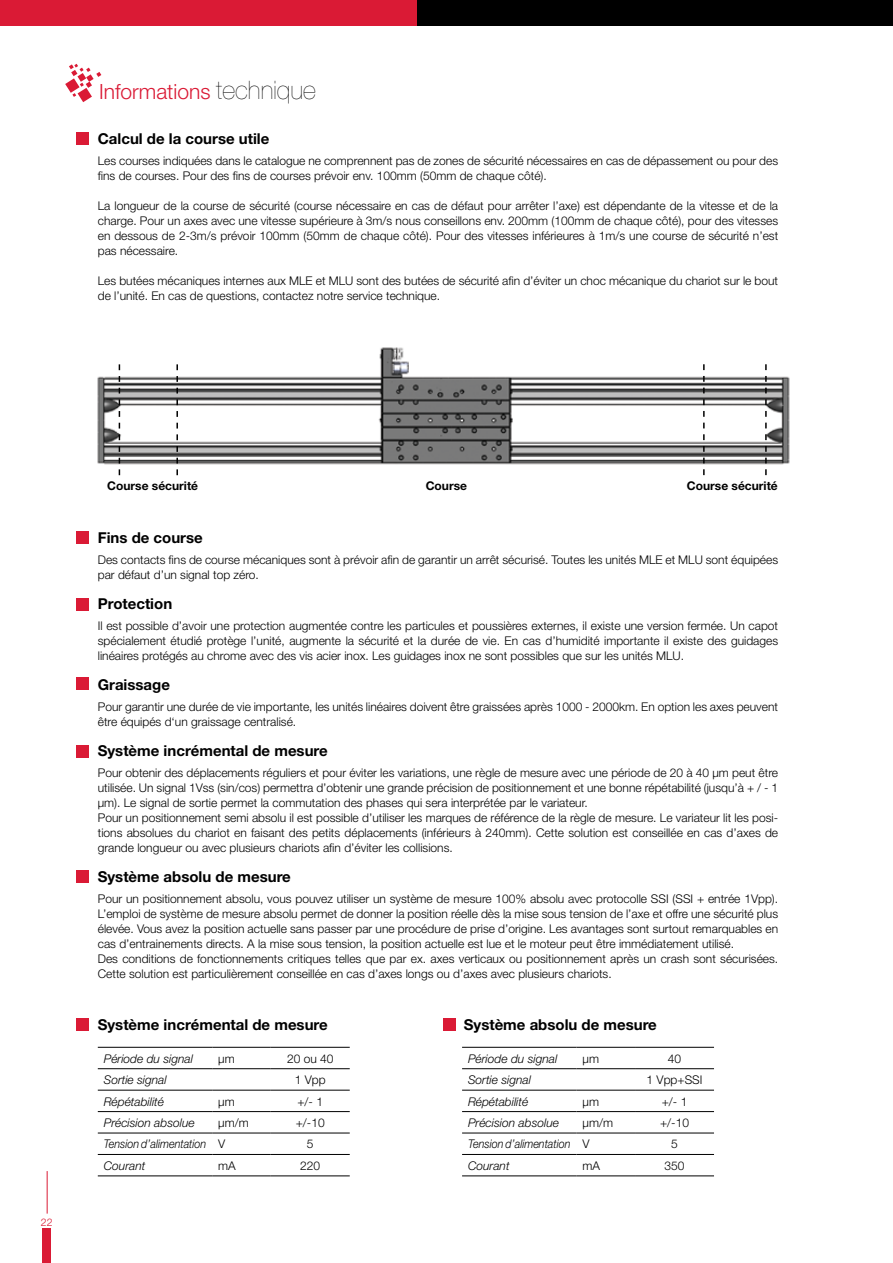
<style>
.page{position:relative;width:893px;height:1263px;background:#fff}
.page>*{position:absolute;margin:0;border:0;box-sizing:border-box;transform-origin:0 0}
.t1{font:300 21px "Helvetica Neue";color:#da1a35}
.t2{font:700 15px "Helvetica Neue";color:#000}
.t3{font:300 12px/15px "Helvetica Neue";color:#000}
.t4{font:italic 300 12px "Helvetica Neue";color:#000}
.t5{font:italic 300 12px "Helvetica Neue";color:#000;scale:.9 1}
.t6{font:700 12px "Helvetica Neue";color:#000}
.t7{font:300 10.5px "Helvetica Neue";color:#da1a35}
.s1{font-weight:200;font-size:25.5px;color:#000}
.s2{font-style:normal}
</style>
<div class="page">
<div style="left:43px;top:1229px;width:8px;height:34px;background:#da1a35"></div>
<hr style="left:47px;top:1171px;width:1px;height:42px;background:#da1a35">
<div style="left:417px;top:0;width:476px;height:26px;background:#000"></div>
<div style="left:0;top:0;width:417px;height:26px;background:#da1a35"></div>
<img style="left:97px;top:347px;width:693px;height:129px">
<svg style="left:119px;top:364px;width:1px;height:111px"></svg>
<svg style="left:703px;top:364px;width:2px;height:111px"></svg>
<svg style="left:176px;top:364px;width:2px;height:111px"></svg>
<svg style="left:765px;top:364px;width:2px;height:111px"></svg>
<div style="left:77px;top:132px;width:12px;height:13px;background:#da1a35"></div>
<div style="left:77px;top:531px;width:12px;height:13px;background:#da1a35"></div>
<div style="left:77px;top:598px;width:12px;height:13px;background:#da1a35"></div>
<div style="left:77px;top:677px;width:12px;height:13px;background:#da1a35"></div>
<div style="left:77px;top:745px;width:12px;height:13px;background:#da1a35"></div>
<div style="left:77px;top:870px;width:12px;height:13px;background:#da1a35"></div>
<div style="left:77px;top:1018px;width:12px;height:13px;background:#da1a35"></div>
<div style="left:443px;top:1018px;width:13px;height:13px;background:#da1a35"></div>
<svg style="left:65px;top:64px;width:36px;height:38px"></svg>
<hr style="left:98px;top:1047px;width:114px;height:1px;background:#000">
<hr style="left:212px;top:1047px;width:59px;height:1px;background:#000">
<hr style="left:271px;top:1047px;width:79px;height:1px;background:#000">
<hr style="left:98px;top:1068px;width:114px;height:1px;background:#000">
<hr style="left:212px;top:1068px;width:59px;height:1px;background:#000">
<hr style="left:271px;top:1068px;width:79px;height:1px;background:#000">
<hr style="left:98px;top:1090px;width:114px;height:1px;background:#000">
<hr style="left:212px;top:1090px;width:59px;height:1px;background:#000">
<hr style="left:271px;top:1090px;width:79px;height:1px;background:#000">
<hr style="left:98px;top:1111px;width:114px;height:1px;background:#000">
<hr style="left:212px;top:1111px;width:59px;height:1px;background:#000">
<hr style="left:271px;top:1111px;width:79px;height:1px;background:#000">
<hr style="left:98px;top:1133px;width:114px;height:1px;background:#000">
<hr style="left:212px;top:1133px;width:59px;height:1px;background:#000">
<hr style="left:271px;top:1133px;width:79px;height:1px;background:#000">
<hr style="left:98px;top:1154px;width:114px;height:1px;background:#000">
<hr style="left:212px;top:1154px;width:59px;height:1px;background:#000">
<hr style="left:271px;top:1154px;width:79px;height:1px;background:#000">
<hr style="left:98px;top:1175px;width:114px;height:1px;background:#000">
<hr style="left:212px;top:1175px;width:59px;height:1px;background:#000">
<hr style="left:271px;top:1175px;width:79px;height:1px;background:#000">
<hr style="left:462px;top:1047px;width:115px;height:1px;background:#000">
<hr style="left:577px;top:1047px;width:58px;height:1px;background:#000">
<hr style="left:635px;top:1047px;width:79px;height:1px;background:#000">
<hr style="left:462px;top:1068px;width:115px;height:1px;background:#000">
<hr style="left:577px;top:1068px;width:58px;height:1px;background:#000">
<hr style="left:635px;top:1068px;width:79px;height:1px;background:#000">
<hr style="left:462px;top:1090px;width:115px;height:1px;background:#000">
<hr style="left:577px;top:1090px;width:58px;height:1px;background:#000">
<hr style="left:635px;top:1090px;width:79px;height:1px;background:#000">
<hr style="left:462px;top:1111px;width:115px;height:1px;background:#000">
<hr style="left:577px;top:1111px;width:58px;height:1px;background:#000">
<hr style="left:635px;top:1111px;width:79px;height:1px;background:#000">
<hr style="left:462px;top:1133px;width:115px;height:1px;background:#000">
<hr style="left:577px;top:1133px;width:58px;height:1px;background:#000">
<hr style="left:635px;top:1133px;width:79px;height:1px;background:#000">
<hr style="left:462px;top:1154px;width:115px;height:1px;background:#000">
<hr style="left:577px;top:1154px;width:58px;height:1px;background:#000">
<hr style="left:635px;top:1154px;width:79px;height:1px;background:#000">
<hr style="left:462px;top:1175px;width:115px;height:1px;background:#000">
<hr style="left:577px;top:1175px;width:58px;height:1px;background:#000">
<hr style="left:635px;top:1175px;width:79px;height:1px;background:#000">
<h1 class="t1" style="left:99px;top:78px;width:218px">Informations <span class="s1">technique</span></h1>
<p class="t2" style="left:98px;top:129px;width:173px">Calcul de la course utile</p>
<p class="t3" style="left:98px;top:153px;width:682px">Les courses indiquées dans le catalogue ne comprennent pas de zones de sécurité nécessaires en cas de dépassement ou pour des fins de courses. Pour des fins de courses prévoir env. 100mm (50mm de chaque côté).</p>
<p class="t3" style="left:98px;top:198px;width:682px;text-align:justify">La longueur de la course de sécurité (course nécessaire en cas de défaut pour arrêter l’axe) est dépendante de la vitesse et de la charge. Pour un axes avec une vitesse supérieure à 3m/s nous conseillons env. 200mm (100mm de chaque côté), pour des vitesses en dessous de 2-3m/s prévoir 100mm (50mm de chaque côté). Pour des vitesses inférieures à 1m/s une course de sécurité n’est pas nécessaire.</p>
<p class="t3" style="left:98px;top:273px;width:682px">Les butées mécaniques internes aux MLE et MLU sont des butées de sécurité afin d’éviter un choc mécanique du chariot sur le bout de l’unité. En cas de questions, contactez notre service technique.</p>
<p class="t7" style="left:41px;top:1215px;width:13px">22</p>
<p class="t6" style="left:107px;top:478px;width:92px">Course sécurité</p>
<p class="t6" style="left:426px;top:478px;width:43px">Course</p>
<p class="t6" style="left:687px;top:478px;width:92px">Course sécurité</p>
<p class="t2" style="left:98px;top:529px;width:106px">Fins de course</p>
<p class="t3" style="left:98px;top:552px;width:682px">Des contacts fins de course mécaniques sont à prévoir afin de garantir un arrêt sécurisé. Toutes les unités MLE et MLU sont équipées par défaut d’un signal top zéro.</p>
<p class="t2" style="left:98px;top:595px;width:76px">Protection</p>
<p class="t3" style="left:98px;top:618px;width:682px;text-align:justify">Il est possible d’avoir une protection augmentée contre les particules et poussières externes, il existe une version fermée. Un capot spécialement étudié protège l’unité, augmente la sécurité et la durée de vie. En cas d’humidité importante il existe des guidages linéaires protégés au chrome avec des vis acier inox. Les guidages inox ne sont possibles que sur les unités MLU.</p>
<p class="t2" style="left:98px;top:676px;width:74px">Graissage</p>
<p class="t3" style="left:98px;top:699px;width:682px">Pour garantir une durée de vie importante, les unités linéaires doivent être graissées après 1000 - 2000km. En option les axes peuvent être équipés d‘un graissage centralisé.</p>
<p class="t2" style="left:98px;top:742px;width:231px">Système incrémental de mesure</p>
<p class="t3" style="left:98px;top:765px;width:682px">Pour obtenir des déplacements réguliers et pour éviter les variations, une règle de mesure avec une période de 20 à 40 µm peut être utilisée. Un signal 1Vss (sin/cos) permettra d’obtenir une grande précision de positionnement et une bonne répétabilité (jusqu’à + / - 1 µm). Le signal de sortie permet la commutation des phases qui sera interprétée par le variateur.<br>Pour un positionnement semi absolu il est possible d’utiliser les marques de référence de la règle de mesure. Le variateur lit les posi&shy;tions absolues du chariot en faisant des petits déplacements (inférieurs à 240mm). Cette solution est conseillée en cas d’axes de grande longueur ou avec plusieurs chariots afin d’éviter les collisions.</p>
<p class="t2" style="left:98px;top:868px;width:195px">Système absolu de mesure</p>
<p class="t3" style="left:98px;top:891px;width:682px">Pour un positionnement absolu, vous pouvez utiliser un système de mesure 100% absolu avec protocolle SSI (SSI + entrée 1Vpp).<br>L’emploi de système de mesure absolu permet de donner la position réelle dès la mise sous tension de l’axe et offre une sécurité plus élevée. Vous avez la position actuelle sans passer par une procédure de prise d’origine. Les avantages sont surtout remarquables en cas d’entrainements directs. A la mise sous tension, la position actuelle est lue et le moteur peut être immédiatement utilisé.<br>Des conditions de fonctionnements critiques telles que par ex. axes verticaux ou positionnement après un crash sont sécurisées.<br>Cette solution est particulièrement conseillée en cas d’axes longs ou d’axes avec plusieurs chariots.</p>
<p class="t2" style="left:98px;top:1015px;width:231px">Système incrémental de mesure</p>
<p class="t2" style="left:464px;top:1015px;width:195px">Système absolu de mesure</p>
<p class="t4" style="left:104px;top:1051px;width:91px">Période du signal</p>
<p class="t3" style="left:218px;top:1051px;width:18px">μm</p>
<p class="t3" style="left:287px;top:1051px;width:48px">20 ou 40</p>
<p class="t4" style="left:104px;top:1073px;width:64px">Sortie signal</p>
<p class="t3" style="left:295px;top:1072px;width:32px">1 Vpp</p>
<p class="t4" style="left:104px;top:1094px;width:62px">Répétabilité</p>
<p class="t3" style="left:218px;top:1093px;width:18px">μm</p>
<p class="t3" style="left:297px;top:1093px;width:27px">+/- 1</p>
<p class="t4" style="left:104px;top:1115px;width:92px">Précision absolue</p>
<p class="t3" style="left:218px;top:1115px;width:32px">μm/m</p>
<p class="t3" style="left:296px;top:1115px;width:30px">+/-10</p>
<p class="t5" style="left:104px;top:1137px;width:137px">Tension d’alimentation <span class="s2">V</span></p>
<p class="t3" style="left:307px;top:1136px;width:8px">5</p>
<p class="t4" style="left:104px;top:1158px;width:43px">Courant</p>
<p class="t3" style="left:218px;top:1158px;width:19px">mA</p>
<p class="t3" style="left:300px;top:1158px;width:22px">220</p>
<p class="t4" style="left:468px;top:1051px;width:91px">Période du signal</p>
<p class="t3" style="left:583px;top:1051px;width:18px">μm</p>
<p class="t3" style="left:668px;top:1051px;width:15px">40</p>
<p class="t4" style="left:468px;top:1073px;width:64px">Sortie signal</p>
<p class="t3" style="left:647px;top:1072px;width:57px">1 Vpp+SSI</p>
<p class="t4" style="left:468px;top:1094px;width:62px">Répétabilité</p>
<p class="t3" style="left:583px;top:1093px;width:18px">μm</p>
<p class="t3" style="left:662px;top:1093px;width:27px">+/- 1</p>
<p class="t4" style="left:468px;top:1115px;width:92px">Précision absolue</p>
<p class="t3" style="left:583px;top:1115px;width:32px">μm/m</p>
<p class="t3" style="left:660px;top:1115px;width:30px">+/-10</p>
<p class="t5" style="left:468px;top:1137px;width:137px">Tension d’alimentation <span class="s2">V</span></p>
<p class="t3" style="left:671px;top:1136px;width:8px">5</p>
<p class="t4" style="left:468px;top:1158px;width:43px">Courant</p>
<p class="t3" style="left:583px;top:1158px;width:19px">mA</p>
<p class="t3" style="left:664px;top:1158px;width:22px">350</p>
</div>
